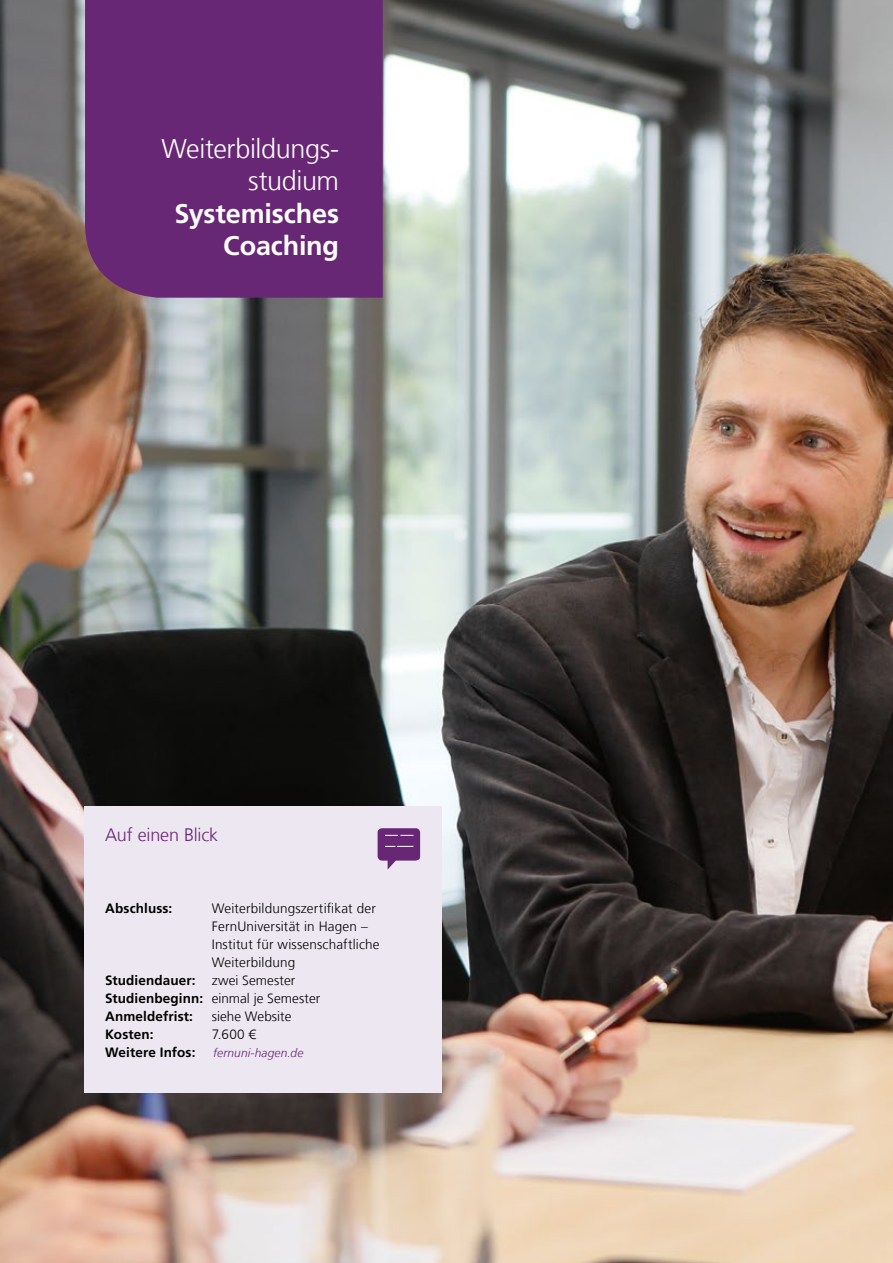
<style>
.page{position:relative;width:893px;height:1263px;background:#fff}
.page>*{position:absolute;margin:0;border:0;box-sizing:border-box;transform-origin:0 0}
.Headline_links{font:300 27px/32.4px "Frutiger LT Com";letter-spacing:-.015em;color:#fff;text-align:right}
.Headline_links-2{font:700 27px/32.4px "Frutiger LT Com";letter-spacing:-.005em;color:#fff;text-align:right}
.Fließtext_kursiv{font:300 18px "Frutiger LT Com";letter-spacing:-.01em;color:#682775}
.Fließtext{font:300 13.5px/18px "Frutiger LT Com";letter-spacing:.01em;color:#000}
.Fließtext-2{font:700 13.5px "Frutiger LT Com";letter-spacing:.01em;color:#000}
.Fließtext_kursiv-2{font:700 13.5px "Frutiger LT Com";letter-spacing:.01em;color:#000}
.Fließtext_kursiv-3{font:italic 300 12px "Frutiger LT Com";letter-spacing:.01em;color:#682775}
.s1{font-weight:300}
.s2{font-weight:700}
</style>
<div class="page">
<img style="left:0;top:0;width:893px;height:1263px">
<div style="left:85px;top:0;width:298px;height:298px;background:#682775"></div>
<div style="left:84px;top:806px;width:357px;height:287px;background:#ede7f2"></div>
<svg style="left:378px;top:828px;width:42px;height:41px"></svg>
<p class="Headline_links" style="left:161px;top:133px;width:179px">Weiterbildungs&shy;studium</p>
<p class="Headline_links-2" style="left:175px;top:197px;width:166px">Systemisches<br>Coaching</p>
<p class="Fließtext_kursiv" style="left:105px;top:824px;width:114px">Auf einen Blick</p>
<p class="Fließtext-2" style="left:105px;top:900px;width:69px">Abschluss:</p>
<p class="Fließtext" style="left:212px;top:899px;width:169px">Weiterbildungszertifikat der<br>FernUniversität in Hagen –<br>Institut für wissenschaftliche<br>Weiterbildung</p>
<p class="Fließtext-2" style="left:105px;top:972px;width:192px">Studiendauer: <span class="s1">zwei Semester</span></p>
<p class="Fließtext" style="left:105px;top:989px;width:217px"><span class="s2">Studienbeginn:</span> einmal je Semester</p>
<p class="Fließtext-2" style="left:105px;top:1008px;width:89px">Anmeldefrist:</p>
<p class="Fließtext" style="left:212px;top:1007px;width:81px">siehe Website</p>
<p class="Fließtext-2" style="left:105px;top:1026px;width:50px">Kosten:</p>
<p class="Fließtext" style="left:212px;top:1025px;width:46px">7.600 €</p>
<p class="Fließtext_kursiv-2" style="left:105px;top:1044px;width:92px">Weitere Infos:</p>
<p class="Fließtext_kursiv-3" style="left:213px;top:1045px;width:92px">fernuni-hagen.de</p>
</div>
